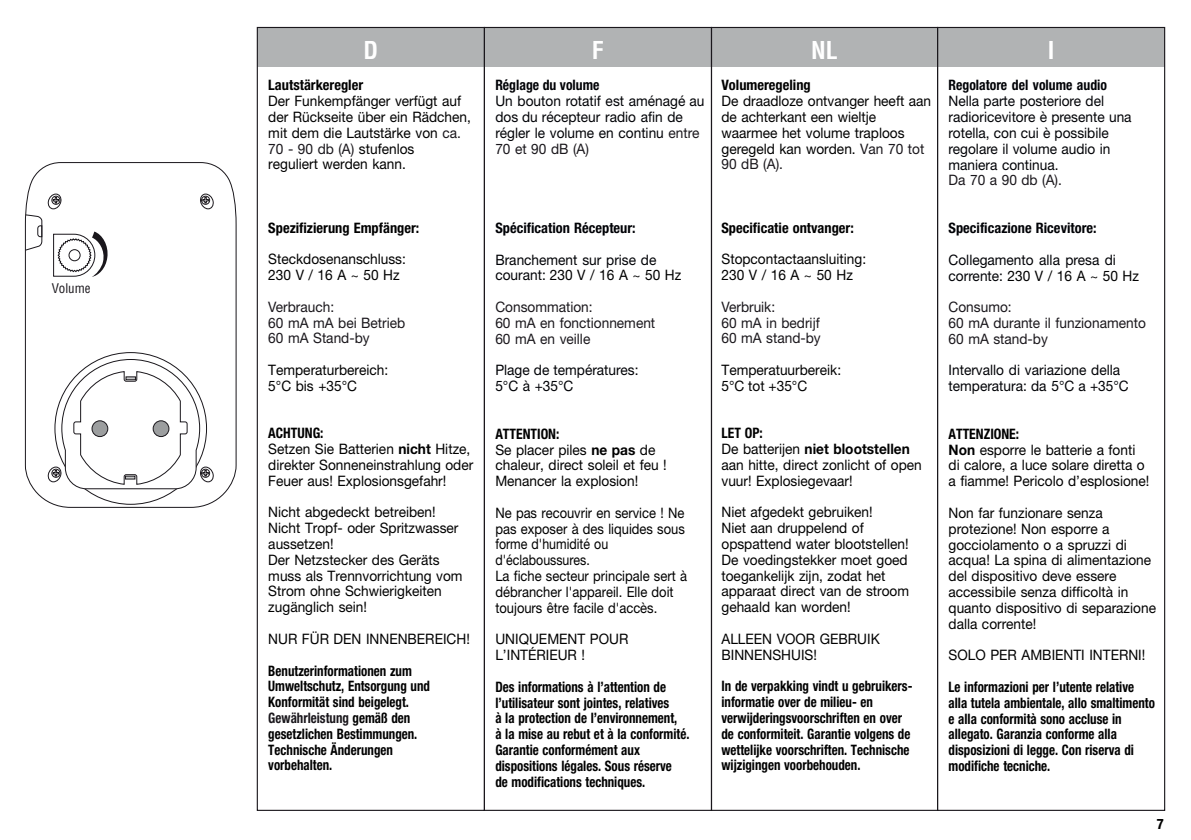
<style>
.page{position:relative;width:1191px;height:840px;background:#fff}
.page>*{position:absolute;margin:0;border:0;box-sizing:border-box;transform-origin:0 0}
.t1{font:700 condensed 24px "Helvetica";color:#fff}
.t2{font:14.4px/15.8px "Helvetica Neue";color:#000;scale:.95 1}
.t3{font:700 condensed 14.4px/15.8px "Helvetica Neue";color:#000;scale:.9 1}
.t4{font:14.4px/15.8px "Helvetica Neue";color:#000206;scale:.95 1}
.t5{font:14.4px/15.8px "Helvetica Neue";color:#1a171c;scale:.95 1}
.t6{font:14.4px/15.8px "Helvetica Neue";color:#000;scale:.9 1}
.t7{font:700 condensed 14.4px "Helvetica Neue";color:#000}
.t8{font:700 condensed 14.4px "Helvetica Neue";color:#000206}
.t9{font:700 condensed 14.4px "Helvetica Neue";color:#000206;scale:.95 1}
.t10{font:condensed 13px "Helvetica";color:#1a171c}
.s1{color:#1a171c}
.s2{font-weight:700;font-stretch:condensed}
.s3{font-weight:700}
.s4{color:#000}
</style>
<div class="page">
<div style="left:257px;top:27px;width:907px;height:39px;background:#b1b3b4"></div>
<div style="left:937px;top:27px;width:228px;height:783px;border:1px solid #1a171c"></div>
<svg style="left:25px;top:162px;width:212px;height:346px"></svg>
<svg style="left:200px;top:193px;width:14px;height:16px"></svg>
<svg style="left:25px;top:193px;width:84px;height:84px"></svg>
<svg style="left:48px;top:358px;width:166px;height:131px"></svg>
<svg style="left:126px;top:376px;width:10px;height:4px"></svg>
<svg style="left:125px;top:475px;width:10px;height:4px"></svg>
<div style="left:92px;top:420px;width:16px;height:16px;background:#9c9e9f;border-radius:50%"></div>
<div style="left:92px;top:420px;width:16px;height:17px;border:1px solid #1a171c;border-radius:50%"></div>
<div style="left:153px;top:420px;width:16px;height:16px;background:#9c9e9f;border-radius:50%"></div>
<div style="left:153px;top:420px;width:16px;height:17px;border:1px solid #1a171c;border-radius:50%"></div>
<p class="t10" style="left:52px;top:280px;width:40px">Volume</p>
<h1 class="t1" style="left:363px;top:35px;width:16px">D</h1>
<h1 class="t1" style="left:592px;top:35px;width:13px">F</h1>
<h1 class="t1" style="left:811px;top:35px;width:28px">NL</h1>
<h1 class="t1" style="left:1047px;top:35px;width:8px">I</h1>
<p class="t7" style="left:268px;top:76px;width:96px">Lautstärkeregler</p>
<p class="t2" style="left:268px;top:93px;width:215px">Der Funkempfänger verfügt auf der Rückseite über ein Rädchen, mit dem die Lautstärke von <span class="s1">ca.<br>70 - 90 db (A)</span> stufenlos<br>reguliert werden kann.</p>
<p class="t7" style="left:268px;top:219px;width:152px">Spezifizierung Empfänger:</p>
<p class="t2" style="left:268px;top:251px;width:146px">Steckdosenanschluss:<br>230 V / 16 A ~ 50 Hz</p>
<p class="t5" style="left:268px;top:298px;width:146px">Verbrauch:<br>60 mA mA bei Betrieb<br>60 mA Stand-by</p>
<p class="t2" style="left:268px;top:361px;width:128px">Temperaturbereich:<br>5°C bis +35°C</p>
<p class="t2" style="left:268px;top:425px;width:217px"><span class="s2">ACHTUNG:<br></span>Setzen Sie Batterien <span class="s3">nicht</span> Hitze, direkter Sonneneinstrahlung oder<br>Feuer aus! Explosionsgefahr!</p>
<p class="t2" style="left:268px;top:504px;width:206px">Nicht abgedeckt betreiben!<br>Nicht Tropf- oder Spritzwasser aussetzen!<br>Der Netzstecker des Geräts muss als Trennvorrichtung vom<br>Strom ohne Schwierigkeiten zugänglich sein!</p>
<p class="t2" style="left:268px;top:630px;width:214px">NUR FÜR DEN INNENBEREICH!</p>
<p class="t3" style="left:268px;top:662px;width:181px">Benutzerinformationen zum<br>Umweltschutz, Entsorgung und<br>Konformität sind beigelegt.<br><span class="s1">Gewährleistung</span> gemäß den gesetzlichen Bestimmungen.<br>Technische Änderungen vorbehalten.</p>
<p class="t9" style="left:495px;top:76px;width:111px">Réglage du volume</p>
<p class="t4" style="left:495px;top:93px;width:221px">Un bouton rotatif est aménagé au dos du récepteur radio afin de régler le volume en continu <span class="s1">entre<br>70 et 90 dB (A)</span></p>
<p class="t7" style="left:721px;top:76px;width:91px">Volumeregeling</p>
<p class="t2" style="left:721px;top:93px;width:222px">De draadloze ontvanger heeft aan de achterkant een wieltje waarmee het volume traploos geregeld kan worden. <span class="s1">Van 70 tot<br>90 dB (A).</span></p>
<p class="t8" style="left:495px;top:219px;width:142px">Spécification Récepteur:</p>
<p class="t4" style="left:495px;top:251px;width:197px">Branchement sur prise de courant: <span class="s4">230 V / 16 A ~ 50 Hz</span></p>
<p class="t5" style="left:495px;top:299px;width:170px">Consommation:<br>60 mA en fonctionnement<br>60 mA en veille</p>
<p class="t4" style="left:495px;top:362px;width:152px">Plage de températures:<br>5°C à +35°C</p>
<p class="t2" style="left:495px;top:425px;width:182px"><span class="s2">ATTENTION:<br></span>Se placer piles <span class="s3">ne pas</span> de chaleur, direct soleil et feu !<br>Menancer la explosion!</p>
<p class="t6" style="left:495px;top:504px;width:214px">Ne pas recouvrir en service ! Ne pas exposer à des liquides sous forme d'humidité ou d'éclaboussures.<br>La fiche secteur principale sert à débrancher l'appareil. Elle doit toujours être facile d'accès.</p>
<p class="t2" style="left:495px;top:630px;width:141px">UNIQUEMENT POUR<br>L’INTÉRIEUR !</p>
<p class="t3" style="left:495px;top:678px;width:217px">Des informations à l’attention de l’utilisateur sont jointes, relatives<br>à la protection de l’environnement,<br>à la mise au rebut et à la conformité.<br>Garantie conformément aux dispositions légales. Sous réserve<br>de modifications techniques.</p>
<p class="t7" style="left:721px;top:219px;width:134px">Specificatie ontvanger:</p>
<p class="t2" style="left:721px;top:251px;width:154px">Stopcontactaansluiting:<br>230 V / 16 A ~ 50 Hz</p>
<p class="t5" style="left:721px;top:298px;width:106px">Verbruik:<br>60 mA in bedrijf<br>60 mA stand-by</p>
<p class="t2" style="left:721px;top:361px;width:127px">Temperatuurbereik:<br>5°C tot +35°C</p>
<p class="t2" style="left:721px;top:425px;width:212px"><span class="s2">LET OP:<br></span>De batterijen <span class="s3">niet blootstellen </span>aan hitte, direct zonlicht of open vuur! Explosiegevaar!</p>
<p class="t2" style="left:721px;top:504px;width:199px">Niet afgedekt gebruiken!<br>Niet aan druppelend of opspattend water blootstellen!<br>De voedingstekker moet goed toegankelijk zijn, zodat het apparaat direct van de stroom gehaald kan worden!</p>
<p class="t2" style="left:721px;top:630px;width:168px">ALLEEN VOOR GEBRUIK<br>BINNENSHUIS!</p>
<p class="t3" style="left:721px;top:677px;width:214px">In de verpakking vindt u gebruikers&shy;informatie over de milieu- en verwijderingsvoorschriften en over de conformiteit. Garantie volgens de wettelijke voorschriften. Technische wijzigingen voorbehouden.</p>
<p class="t9" style="left:948px;top:76px;width:168px">Regolatore del volume audio</p>
<p class="t4" style="left:948px;top:93px;width:194px">Nella parte posteriore del radioricevitore è presente una rotella, con cui è possibile regolare il volume audio in maniera continua.</p>
<p class="t5" style="left:948px;top:172px;width:121px">Da 70 a 90 db (A).</p>
<p class="t8" style="left:948px;top:219px;width:149px">Specificazione Ricevitore:</p>
<p class="t4" style="left:948px;top:251px;width:202px">Collegamento alla presa di corrente: <span class="s4">230 V / 16 A ~ 50 Hz</span></p>
<p class="t5" style="left:948px;top:299px;width:209px">Consumo:<br>60 mA durante il funzionamento<br>60 mA stand-by</p>
<p class="t4" style="left:948px;top:362px;width:191px">Intervallo di variazione della temperatura: da 5°C a +35°C</p>
<p class="t2" style="left:948px;top:425px;width:213px"><span class="s2">ATTENZIONE:<br></span><span class="s3">Non</span> esporre le batterie a fonti di calore, a luce solare diretta o a fiamme! Pericolo d’esplosione!</p>
<p class="t2" style="left:948px;top:504px;width:220px">Non far funzionare senza protezione! Non esporre a gocciolamento o a spruzzi di acqua! La spina di alimentazione del dispositivo deve essere accessibile senza difficoltà in quanto dispositivo di separazione dalla corrente!</p>
<p class="t2" style="left:948px;top:646px;width:209px">SOLO PER AMBIENTI INTERNI!</p>
<p class="t3" style="left:948px;top:678px;width:231px">Le informazioni per l’utente relative alla tutela ambientale, allo smaltimento e alla conformità sono accluse in allegato. Garanzia conforme alla disposizioni di legge. Con riserva di modifiche tecniche.</p>
<p class="t7" style="left:1156px;top:814px;width:8px">7</p>
</div>
